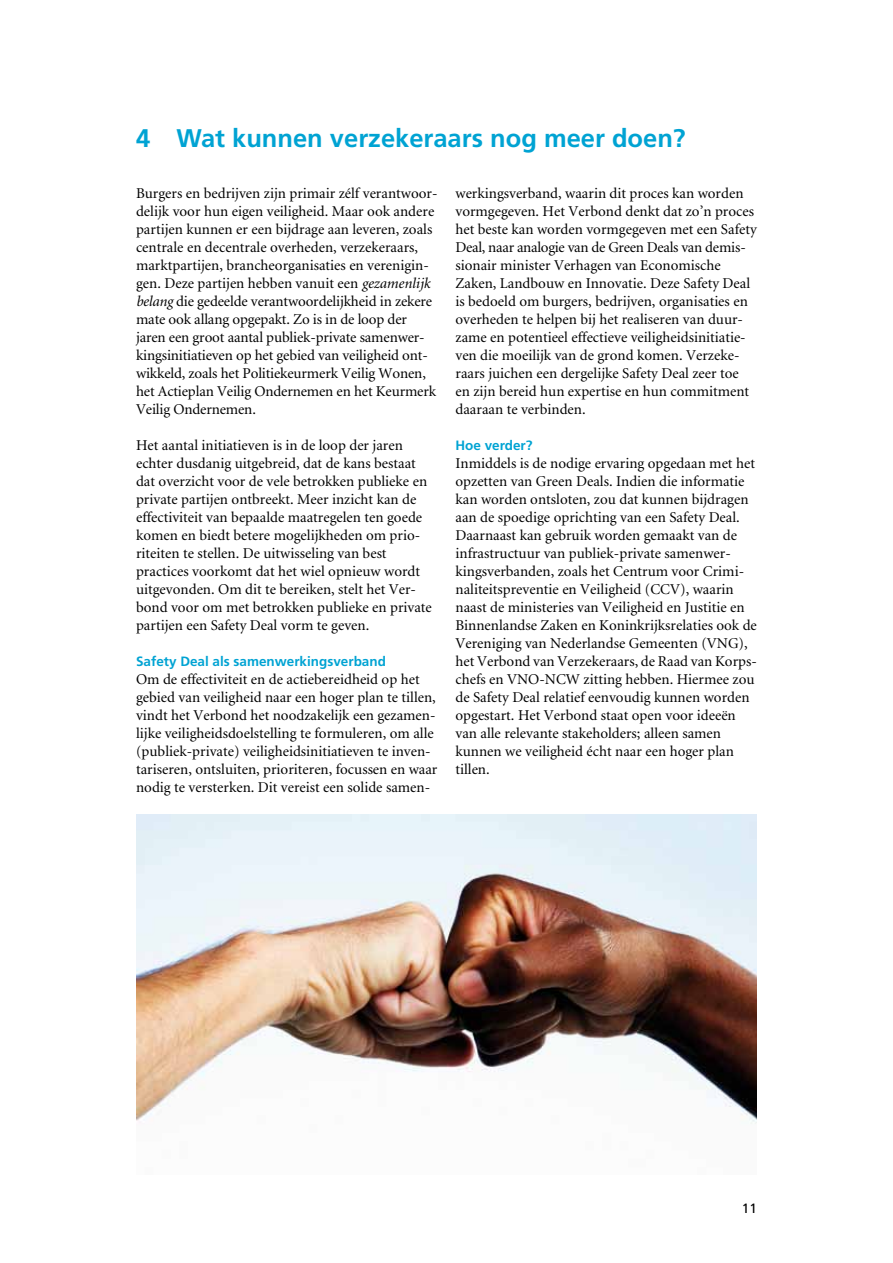
<style>
.page{position:relative;width:893px;height:1263px;background:#fff}
.page>*{position:absolute;margin:0;border:0;box-sizing:border-box;transform-origin:0 0}
.t1{font:700 25.5px "Frutiger";color:#00a3d3}
.t2{font:15px/18px "Minion";color:#000}
.t3{font:700 13.5px "Frutiger";color:#00a3d3}
.t4{font:13.5px "Frutiger";color:#000}
.s1{font-style:italic}
</style>
<div class="page">
<img style="left:136px;top:815px;width:621px;height:309px">
<h1 class="t1" style="left:136px;top:124px;width:551px">4 Wat kunnen verzekeraars nog meer doen?</h1>
<p class="t2" style="left:136px;top:185px;width:303px">Burgers en bedrijven zijn primair zélf verantwoor&shy;delijk voor hun eigen veiligheid. Maar ook andere partijen kunnen er een bijdrage aan leveren, zoals centrale en decentrale overheden, verzekeraars, marktpartijen, brancheorganisaties en verenigin&shy;gen. Deze partijen hebben vanuit een <span class="s1">gezamenlijk belang</span> die gedeelde verantwoordelijkheid in zekere mate ook allang opgepakt. Zo is in de loop der jaren een groot aantal publiek-private samenwer&shy;kingsinitiatieven op het gebied van veiligheid ont&shy;wikkeld, zoals het Politiekeurmerk Veilig Wonen, het Actieplan Veilig Ondernemen en het Keurmerk Veilig Ondernemen.</p>
<p class="t2" style="left:136px;top:437px;width:297px">Het aantal initiatieven is in de loop der jaren echter dusdanig uitgebreid, dat de kans bestaat dat overzicht voor de vele betrokken publieke en private partijen ontbreekt. Meer inzicht kan de effectiviteit van bepaalde maatregelen ten goede komen en biedt betere mogelijkheden om prio&shy;riteiten te stellen. De uitwisseling van best practices voorkomt dat het wiel opnieuw wordt uitgevonden. Om dit te bereiken, stelt het Ver&shy;bond voor om met betrokken publieke en private partijen een Safety Deal vorm te geven.</p>
<p class="t3" style="left:136px;top:653px;width:251px">Safety Deal als samenwerkingsverband</p>
<p class="t2" style="left:136px;top:671px;width:303px">Om de effectiviteit en de actiebereidheid op het gebied van veiligheid naar een hoger plan te tillen, vindt het Verbond het noodzakelijk een gezamen&shy;lijke veiligheidsdoelstelling te formuleren, om alle (publiek-private) veiligheidsinitiatieven te inven&shy;tariseren, ontsluiten, prioriteren, focussen en waar nodig te versterken. Dit vereist een solide samen-</p>
<p class="t2" style="left:455px;top:185px;width:303px">werkingsverband, waarin dit proces kan worden vormgegeven. Het Verbond denkt dat zo’n proces het beste kan worden vormgegeven met een Safety Deal, naar analogie van de Green Deals van demis&shy;sionair minister Verhagen van Economische Zaken, Landbouw en Innovatie. Deze Safety Deal is bedoeld om burgers, bedrijven, organisaties en overheden te helpen bij het realiseren van duur&shy;zame en potentieel effectieve veiligheidsinitiatie&shy;ven die moeilijk van de grond komen. Verzeke&shy;raars juichen een dergelijke Safety Deal zeer toe en zijn bereid hun expertise en hun commitment daaraan te verbinden.</p>
<p class="t3" style="left:455px;top:437px;width:79px">Hoe verder?</p>
<p class="t2" style="left:455px;top:455px;width:303px">Inmiddels is de nodige ervaring opgedaan met het opzetten van Green Deals. Indien die informatie kan worden ontsloten, zou dat kunnen bijdragen aan de spoedige oprichting van een Safety Deal.<br>Daarnaast kan gebruik worden gemaakt van de infrastructuur van publiek-private samenwer&shy;kingsverbanden, zoals het Centrum voor Crimi&shy;naliteitspreventie en Veiligheid (CCV), waarin naast de ministeries van Veiligheid en Justitie en Binnenlandse Zaken en Koninkrijksrelaties ook de Vereniging van Nederlandse Gemeenten (VNG), het Verbond van Verzekeraars, de Raad van Korps&shy;chefs en VNO-NCW zitting hebben. Hiermee zou de Safety Deal relatief eenvoudig kunnen worden opgestart. Het Verbond staat open voor ideeën van alle relevante stakeholders; alleen samen kunnen we veiligheid écht naar een hoger plan tillen.</p>
<p class="t4" style="left:742px;top:1200px;width:17px">11</p>
</div>
